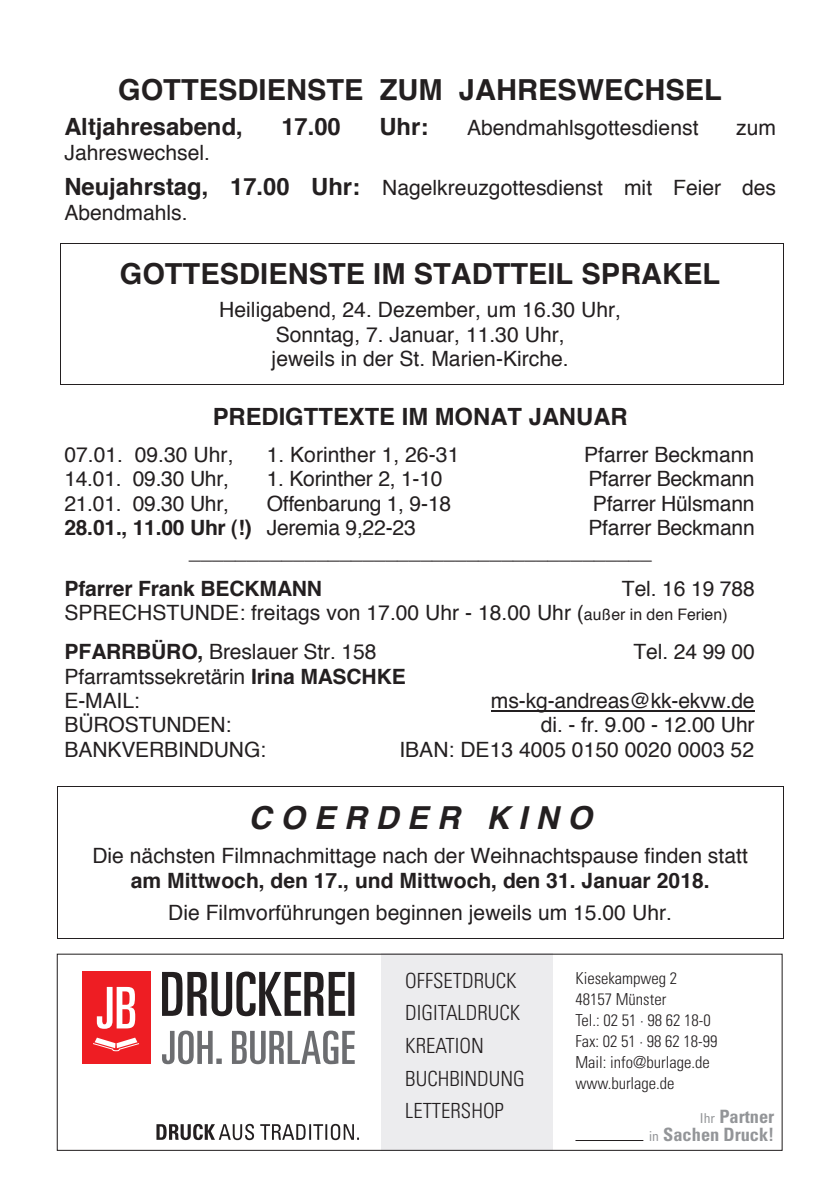
<style>
.page{position:relative;width:840px;height:1191px;background:#fff}
.page>*{position:absolute;margin:0;border:0;box-sizing:border-box;transform-origin:0 0}
.t1{font:italic 700 31.6px "Helvetica";color:#231f20}
.t2{font:700 29px "Helvetica";color:#231f20}
.t3{font:700 23.8px "Helvetica";color:#231f20}
.t4{font:21px/24.4px "Helvetica";color:#231f20}
.t5{font:700 21px/36.4px "Helvetica";color:#231f20}
.t6{font:300 condensed 20.8px/32.6px "Univers";color:#231f20}
.t7{font:700 condensed 18.4px/18px "Univers";color:#939598;text-align:right}
.t8{font:300 condensed 16.4px/21px "Univers";color:#231f20}
.s1{font-weight:700;font-size:23.8px}
.s2{font-weight:400}
.s3{font-size:15.8px}
.s4{font-weight:700}
.s5{font-weight:400;font-size:13.6px}
</style>
<div class="page">
<hr style="left:61px;top:243px;width:722px;height:1px;background:#231f20">
<svg style="left:783px;top:243px;width:1px;height:14px"></svg>
<hr style="left:61px;top:257px;width:1px;height:33px;background:#231f20">
<hr style="left:783px;top:257px;width:1px;height:33px;background:#231f20">
<hr style="left:61px;top:384px;width:722px;height:1px;background:#231f20">
<svg style="left:783px;top:290px;width:1px;height:95px"></svg>
<hr style="left:490px;top:710px;width:264px;height:2px;background:#231f20">
<hr style="left:57px;top:785px;width:726px;height:1px;background:#231f20">
<svg style="left:57px;top:785px;width:1px;height:15px"></svg>
<svg style="left:783px;top:786px;width:1px;height:14px"></svg>
<hr style="left:57px;top:800px;width:1px;height:36px;background:#231f20">
<hr style="left:783px;top:800px;width:1px;height:36px;background:#231f20">
<hr style="left:57px;top:938px;width:726px;height:1px;background:#231f20">
<svg style="left:57px;top:836px;width:1px;height:102px"></svg>
<svg style="left:783px;top:836px;width:1px;height:103px"></svg>
<div style="left:380px;top:953px;width:172px;height:197px;background:#ececee"></div>
<svg style="left:162px;top:1030px;width:192px;height:34px"></svg>
<svg style="left:162px;top:971px;width:192px;height:45px"></svg>
<div style="left:82px;top:971px;width:68px;height:93px;background:#ee1d23"></div>
<svg style="left:93px;top:1037px;width:47px;height:14px"></svg>
<svg style="left:97px;top:987px;width:38px;height:42px"></svg>
<svg style="left:156px;top:1123px;width:203px;height:17px"></svg>
<hr style="left:575px;top:1140px;width:68px;height:1px;background:#231f20">
<h2 class="t2" style="left:118px;top:63px;width:605px">GOTTESDIENSTE ZUM JAHRESWECHSEL</h2>
<p class="t3" style="left:64px;top:105px;width:180px">Altjahresabend,</p>
<p class="t3" style="left:281px;top:105px;width:61px">17.00</p>
<p class="t3" style="left:379px;top:105px;width:50px">Uhr:</p>
<p class="t4" style="left:466px;top:116px;width:233px">Abendmahlsgottesdienst</p>
<p class="t4" style="left:735px;top:116px;width:41px">zum</p>
<p class="t4" style="left:64px;top:137px;width:712px;line-height:34.2px">Jahreswechsel.<br><span class="s1">Neujahrstag, 17.00 Uhr:</span> Nagelkreuzgottesdienst mit Feier des</p>
<p class="t4" style="left:64px;top:201px;width:125px">Abendmahls.</p>
<h2 class="t2" style="left:120px;top:247px;width:601px">GOTTESDIENSTE IM STADTTEIL SPRAKEL</h2>
<p class="t4" style="left:219px;top:298px;width:403px;text-align:center">Heiligabend, 24. Dezember, um 16.30 Uhr,<br>Sonntag, 7. Januar, 11.30 Uhr,<br>jeweils in der St. Marien-Kirche.</p>
<p class="t3" style="left:213px;top:395px;width:416px">PREDIGTTEXTE IM MONAT JANUAR</p>
<p class="t4" style="left:64px;top:443px;width:170px">07.01. 09.30 Uhr,</p>
<p class="t4" style="left:266px;top:443px;width:194px">1. Korinther 1, 26-31</p>
<p class="t4" style="left:583px;top:443px;width:171px">Pfarrer Beckmann</p>
<p class="t4" style="left:64px;top:467px;width:166px">14.01. 09.30 Uhr,</p>
<p class="t4" style="left:266px;top:467px;width:177px">1. Korinther 2, 1-10</p>
<p class="t4" style="left:588px;top:467px;width:168px">Pfarrer Beckmann</p>
<p class="t4" style="left:64px;top:492px;width:166px">21.01. 09.30 Uhr,</p>
<p class="t4" style="left:266px;top:492px;width:186px">Offenbarung 1, 9-18</p>
<p class="t4" style="left:592px;top:492px;width:163px">Pfarrer Hülsmann</p>
<p class="t5" style="left:64px;top:508px;width:352px">28.01., 11.00 Uhr (!) <span class="s2">Jeremia 9,22-23</span></p>
<p class="t4" style="left:588px;top:516px;width:168px">Pfarrer Beckmann</p>
<p class="t5" style="left:64px;top:532px;width:588px;text-indent:124px">________________________________________<br>Pfarrer Frank BECKMANN</p>
<p class="t4" style="left:64px;top:576px;width:691px;text-indent:557px">Tel. 16 19 788<br>SPRECHSTUNDE: freitags von 17.00 Uhr - 18.00 Uhr (<span class="s3">außer in den Ferien)</span></p>
<p class="t4" style="left:64px;top:640px;width:313px"><span class="s4">PFARRBÜRO,</span> Breslauer Str. 158</p>
<p class="t4" style="left:633px;top:640px;width:123px">Tel. 24 99 00</p>
<p class="t4" style="left:64px;top:665px;width:343px">Pfarramtssekretärin <span class="s4">Irina MASCHKE<br></span>E-MAIL:</p>
<p class="t4" style="left:490px;top:689px;width:265px">ms-kg-andreas@kk-ekvw.de</p>
<p class="t4" style="left:64px;top:713px;width:168px">BÜROSTUNDEN:</p>
<p class="t4" style="left:540px;top:713px;width:215px">di. - fr. 9.00 - 12.00 Uhr</p>
<p class="t4" style="left:64px;top:737px;width:203px">BANKVERBINDUNG:</p>
<p class="t4" style="left:399px;top:737px;width:356px">IBAN: DE13 4005 0150 0020 0003 52</p>
<h1 class="t1" style="left:248px;top:792px;width:345px">C O E R D E R K I N O</h1>
<p class="t4" style="left:92px;top:844px;width:656px">Die nächsten Filmnachmittage nach der Weihnachtspause finden statt</p>
<p class="t5" style="left:131px;top:861px;width:580px">am Mittwoch, den 17., und Mittwoch, den 31. Januar 2018.</p>
<p class="t4" style="left:168px;top:900px;width:505px">Die Filmvorführungen beginnen jeweils um 15.00 Uhr.</p>
<p class="t6" style="left:405px;top:964px;width:121px">OFFSETDRUCK<br>DIGITALDRUCK<br>KREATION<br>BUCHBINDUNG<br>LETTERSHOP</p>
<p class="t8" style="left:575px;top:968px;width:143px">Kiesekampweg 2<br>48157 Münster<br>Tel.: 02 51 · 98 62 18-0<br>Fax: 02 51 · 98 62 18-99<br>Mail: info@burlage.de www.burlage.de</p>
<p class="t7" style="left:648px;top:1107px;width:127px"><span class="s5">Ihr</span> Partner<br><span class="s5">in</span> Sachen Druck!</p>
</div>
